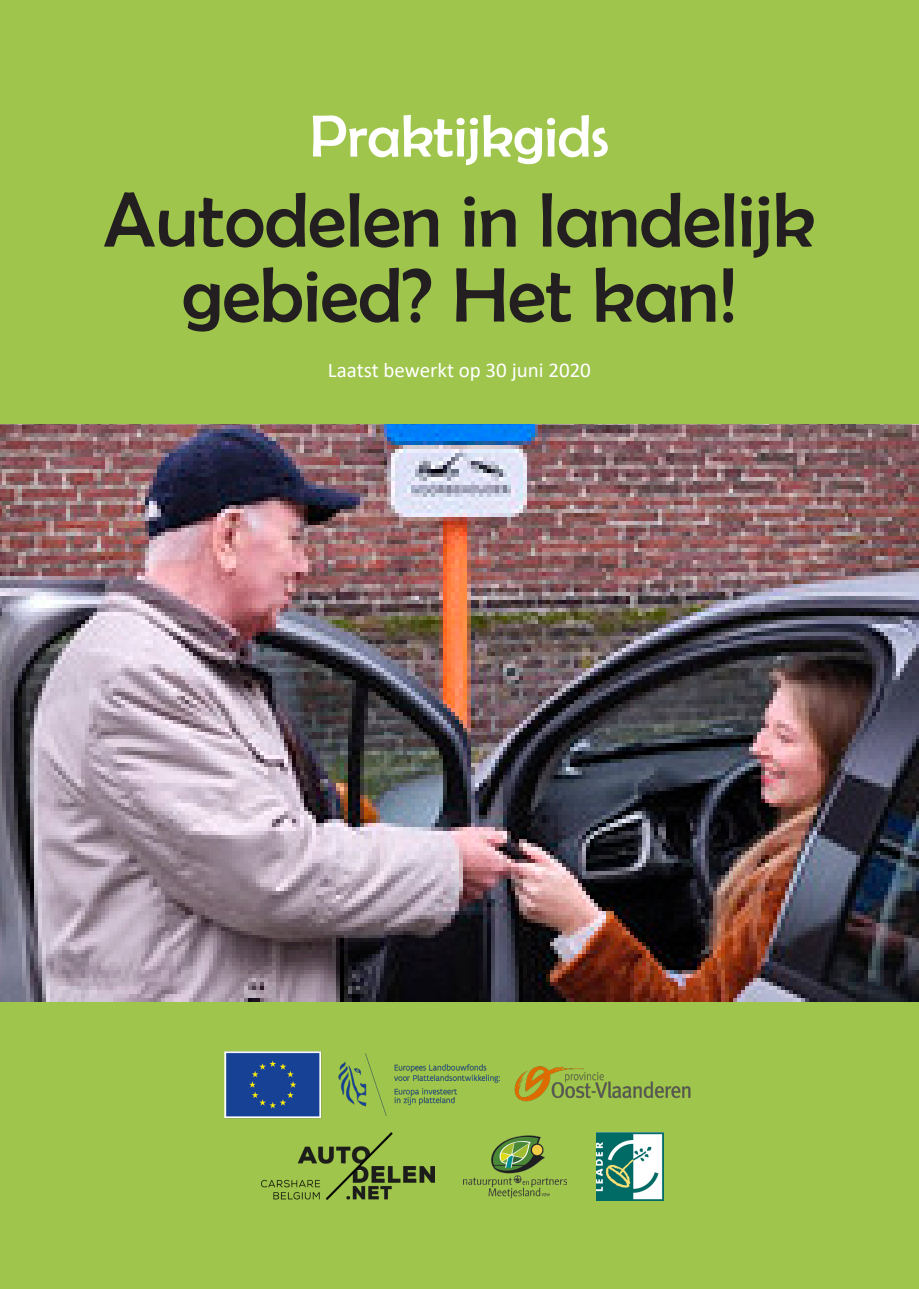
<style>
.page{position:relative;width:919px;height:1289px;background:#fff}
.page>*{position:absolute;margin:0;border:0;box-sizing:border-box;transform-origin:0 0}
.t1{font:78px/75px "Berlin Sans FB";color:#231f20;text-align:center}
.t2{font:60px "Berlin Sans FB";color:#fff}
.t3{font:21px "Calibri";color:#fff}
</style>
<div class="page">
<img style="left:0;top:423px;width:918px;height:579px">
<div style="left:0;top:0;width:918px;height:423px;background:#9fc54c"></div>
<div style="left:0;top:1002px;width:918px;height:286px;background:#9fc54c"></div>
<img style="left:262px;top:1132px;width:173px;height:67px">
<img style="left:596px;top:1132px;width:68px;height:68px">
<img style="left:463px;top:1135px;width:104px;height:64px">
<img style="left:224px;top:1051px;width:467px;height:68px">
<p class="t2" style="left:310px;top:103px;width:300px">Praktijkgids</p>
<p class="t1" style="left:104px;top:182px;width:712px">Autodelen in landelijk gebied? Het kan!</p>
<p class="t3" style="left:328px;top:355px;width:264px">Laatst bewerkt op 30 juni 2020</p>
</div>
